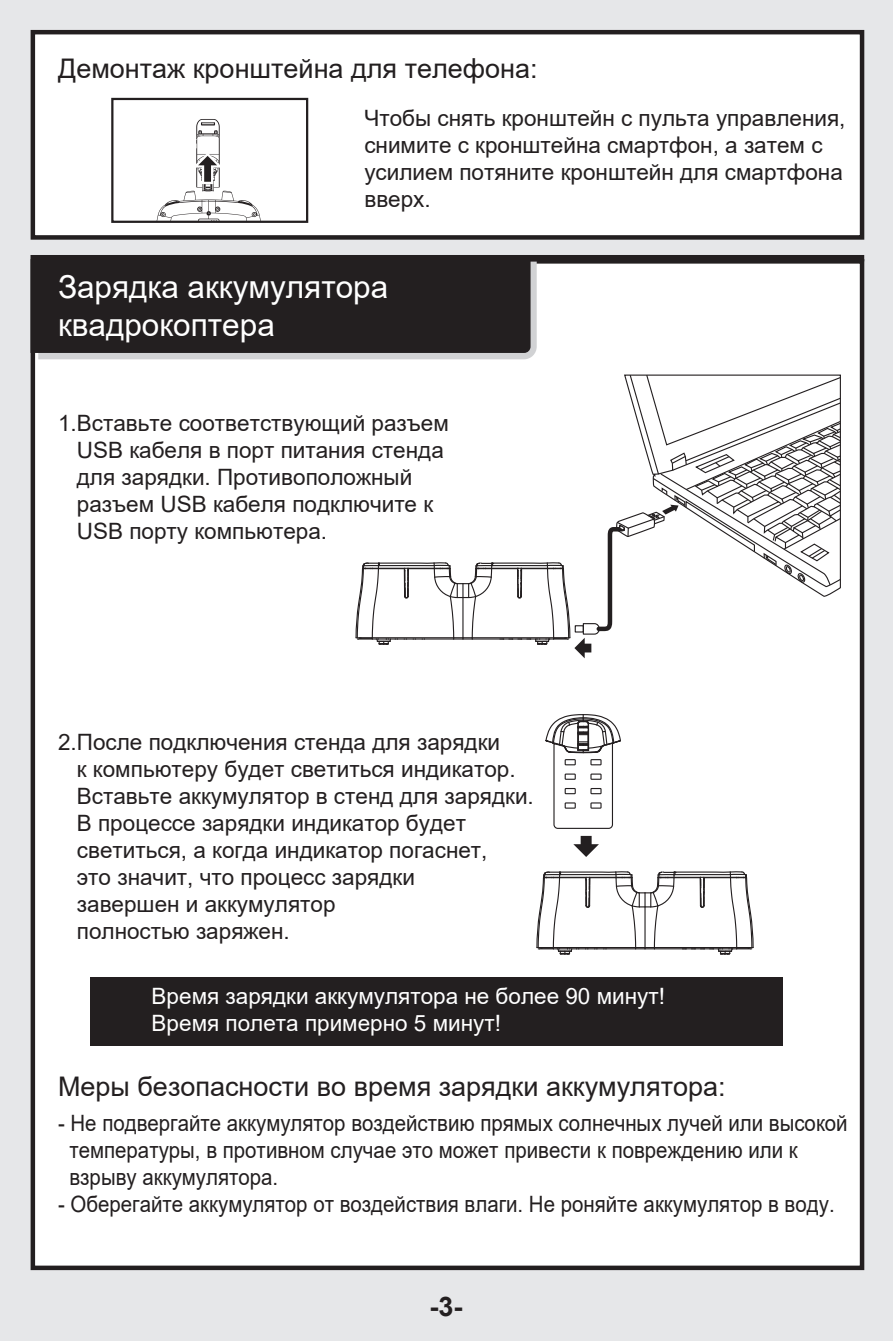
<style>
.page{position:relative;width:893px;height:1341px;background:#fff}
.page>*{position:absolute;margin:0;border:0;box-sizing:border-box;transform-origin:0 0}
.t1{font:31.5px/37.8px "Arial";color:#fff}
.t2{font:27px "Arial";color:#231f20}
.t3{font:700 27px "Arial";color:#231f20}
.t4{font:22.5px/27px "Arial";color:#231f20}
.t5{font:22.5px/27px "Arial";color:#231f20;scale:.91 1}
.t6{font:22.5px/27px "Arial";color:#fff}
</style>
<div class="page">
<div style="left:0;top:0;width:893px;height:1340px;background:#e6e7e9"></div>
<div style="left:31px;top:259px;width:833px;height:1010px;background:#fff;border:4px solid #231f20"></div>
<div style="left:31px;top:30px;width:833px;height:210px;background:#fff;border:4px solid #231f20"></div>
<div style="left:38px;top:353px;width:497px;height:6px;background:#d1d2d4"></div>
<svg style="left:31px;top:255px;width:833px;height:98px;fill:#231f20"></svg>
<div style="left:90px;top:977px;width:692px;height:68px;background:#231f20"></div>
<div style="left:111px;top:98px;width:197px;height:125px;border:2px solid #231f20"></div>
<svg style="left:154px;top:119px;width:109px;height:103px"></svg>
<svg style="left:355px;top:374px;width:486px;height:284px"></svg>
<svg style="left:536px;top:871px;width:218px;height:84px"></svg>
<svg style="left:545px;top:714px;width:76px;height:115px"></svg>
<div style="left:565px;top:759px;width:11px;height:6px;border:1px solid #231f20"></div>
<div style="left:590px;top:759px;width:12px;height:6px;border:1px solid #231f20"></div>
<div style="left:565px;top:773px;width:11px;height:6px;border:1px solid #231f20"></div>
<div style="left:590px;top:773px;width:12px;height:6px;border:1px solid #231f20"></div>
<div style="left:565px;top:787px;width:11px;height:7px;border:1px solid #231f20"></div>
<div style="left:590px;top:787px;width:12px;height:7px;border:1px solid #231f20"></div>
<div style="left:565px;top:802px;width:11px;height:6px;border:1px solid #231f20"></div>
<div style="left:590px;top:802px;width:12px;height:6px;border:1px solid #231f20"></div>
<svg style="left:573px;top:835px;width:26px;height:21px"></svg>
<p class="t2" style="left:58px;top:50px;width:481px">Демонтаж кронштейна для телефона:</p>
<p class="t4" style="left:364px;top:105px;width:483px">Чтобы снять кронштейн с пульта управления, снимите с кронштейна смартфон, а затем с усилием потяните кронштейн для смартфона вверх.</p>
<h1 class="t1" style="left:58px;top:268px;width:332px">Зарядка аккумулятора квадрокоптера</h1>
<p class="t4" style="left:77px;top:409px;width:374px;text-indent:-19px">1.Вставьте соответствующий разъем<br>USB кабеля в порт питания стенда для зарядки. Противоположный разъем USB кабеля подключите к<br>USB порту компьютера.</p>
<p class="t4" style="left:77px;top:728px;width:458px;text-indent:-19px">2.После подключения стенда для зарядки<br>к компьютеру будет светиться индикатор.<br>Вставьте аккумулятор в стенд для зарядки.<br>В процессе зарядки индикатор будет светиться, а когда индикатор погаснет,<br>это значит, что процесс зарядки<br>завершен и аккумулятор<br>полностью заряжен.</p>
<p class="t6" style="left:152px;top:982px;width:515px">Время зарядки аккумулятора не более 90 минут!<br>Время полета примерно 5 минут!</p>
<p class="t2" style="left:58px;top:1067px;width:669px">Меры безопасности во время зарядки аккумулятора:</p>
<p class="t5" style="left:69px;top:1108px;width:857px;text-indent:-11px">- Не подвергайте аккумулятор воздействию прямых солнечных лучей или высокой температуры, в противном случае это может привести к повреждению или к взрыву аккумулятора.</p>
<p class="t5" style="left:58px;top:1189px;width:855px">- Оберегайте аккумулятор от воздействия влаги. Не роняйте аккумулятор в воду.</p>
<p class="t3" style="left:429px;top:1286px;width:34px">-3-</p>
</div>
